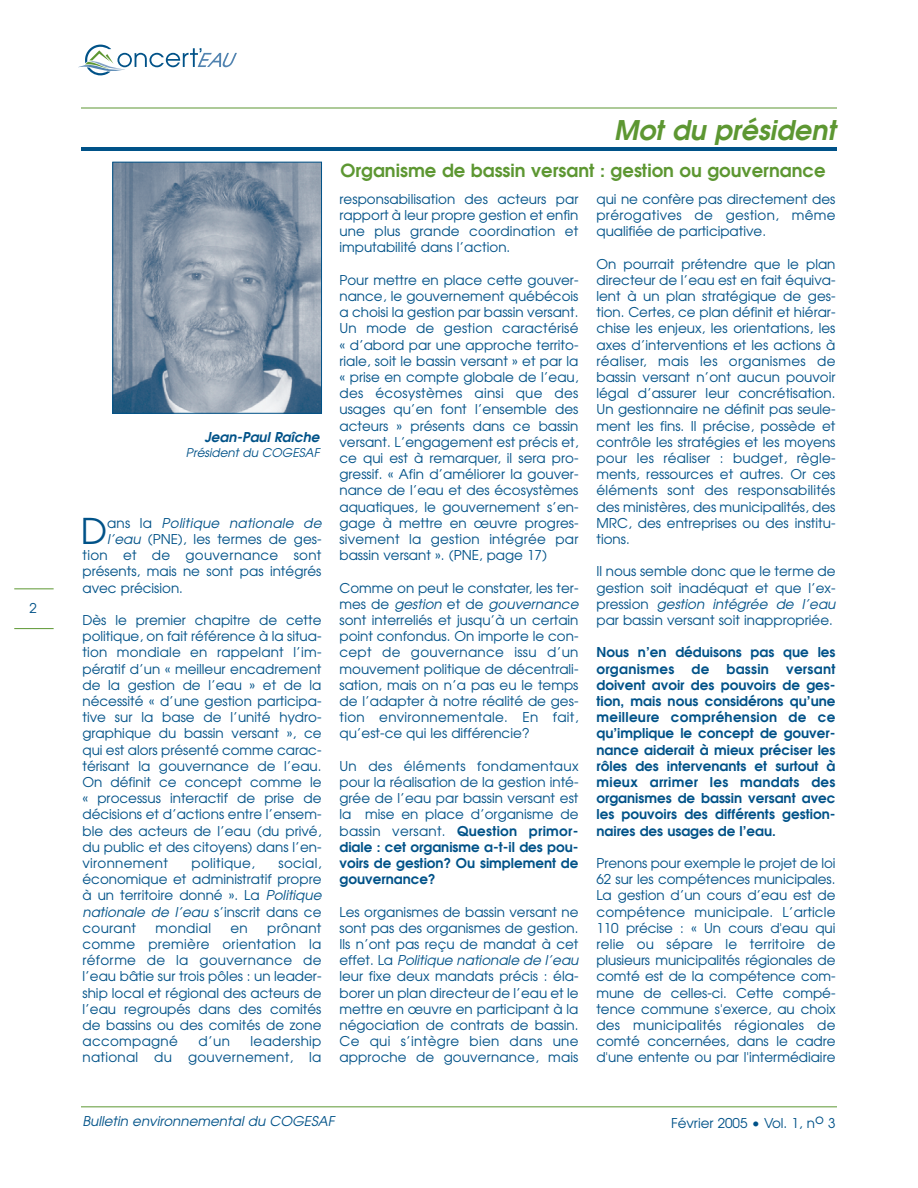
<style>
.page{position:relative;width:918px;height:1188px;background:#fff}
.page>*{position:absolute;margin:0;border:0;box-sizing:border-box;transform-origin:0 0}
.t1{font:35.4px "Avant Garde";color:#005288}
.t2{font:italic 600 27px "Avant Garde";color:#5d9732}
.t3{font:600 18px "Avant Garde";color:#5d9732}
.t4{font:13.5px/16.2px "Avant Garde";color:#005288;text-align:justify}
.t5{font:600 13.5px/16.2px "Avant Garde";color:#005288}
.t6{font:13.5px/16.2px "Avant Garde";letter-spacing:.02em;color:#005288;text-align:right}
.t7{font:italic 13.5px "Avant Garde";color:#005288}
.t8{font:italic 13.5px "Avant Garde";letter-spacing:.02em;color:#005288}
.t9{font:italic 600 13.5px "Avant Garde";color:#005288}
.t10{font:italic 12px "Avant Garde";color:#005288}
.s1{font-style:normal}
.s2{font-style:italic}
.s3{font-weight:600}
</style>
<div class="page">
<hr style="left:81px;top:147px;width:756px;height:4px;background:#005288">
<hr style="left:81px;top:108px;width:756px;height:1px;background:#5d9732">
<hr style="left:14px;top:628px;width:40px;height:1px;background:#5d9732">
<hr style="left:14px;top:589px;width:40px;height:1px;background:#5d9732">
<svg style="left:78px;top:45px;width:159px;height:30px"></svg>
<hr style="left:81px;top:1107px;width:756px;height:1px;background:#5d9732">
<img style="left:114px;top:164px;width:206px;height:248px">
<div style="left:112px;top:162px;width:210px;height:252px;border:1px solid #005288"></div>
<p class="t4" style="left:29px;top:601px;width:9px">2</p>
<h2 class="t2" style="left:614px;top:120px;width:223px">Mot du président</h2>
<p class="t9" style="left:204px;top:432px;width:117px">Jean-Paul Raîche</p>
<p class="t10" style="left:186px;top:448px;width:135px">Président du COGESAF</p>
<h1 class="t1" style="left:81px;top:518px;width:28px">D</h1>
<p class="t8" style="left:107px;top:518px;width:216px"><span class="s1">ans la</span> Politique nationale de</p>
<p class="t4" style="left:107px;top:532px;width:216px"><span class="s2">l’eau</span> (PNE), les termes de ges-</p>
<p class="t6" style="left:82px;top:548px;width:240px">tion et de gouvernance sont</p>
<p class="t4" style="left:82px;top:565px;width:241px">présents, mais ne sont pas intégrés</p>
<p class="t4" style="left:82px;top:581px;width:102px">avec précision.</p>
<p class="t4" style="left:82px;top:613px;width:241px">Dès le premier chapitre de cette politique, on fait référence à la situa&shy;tion mondiale en rappelant l’im&shy;pératif d’un « meilleur encadrement de la gestion de l’eau » et de la nécessité « d’une gestion participa&shy;tive sur la base de l’unité hydro&shy;graphique du bassin versant », ce qui est alors présenté comme carac&shy;térisant la gouvernance de l’eau.<br>On définit ce concept comme le « processus interactif de prise de décisions et d’actions entre l’ensem&shy;ble des acteurs de l’eau (du privé, du public et des citoyens) dans l’en&shy;vironnement</p>
<p class="t4" style="left:82px;top:856px;width:241px;text-indent:196px">social, économique et administratif propre à un territoire donné ». La <span class="s2">Politique nationale de l’eau</span> s’inscrit dans ce courant</p>
<p class="t6" style="left:192px;top:856px;width:65px">politique,</p>
<p class="t4" style="left:82px;top:921px;width:241px;text-indent:185px">prônant comme première orientation la réforme de la gouvernance de l’eau bâtie sur trois pôles : un leader&shy;ship local et régional des acteurs de l’eau regroupés dans des comités de bassins ou des comités de zone accompagné</p>
<p class="t6" style="left:156px;top:921px;width:57px">mondial</p>
<p class="t4" style="left:231px;top:921px;width:19px">en</p>
<p class="t6" style="left:82px;top:1034px;width:240px">leadership<br>national du gouvernement, la</p>
<p class="t4" style="left:199px;top:1034px;width:33px">d’un</p>
<h3 class="t3" style="left:340px;top:164px;width:487px">Organisme de bassin versant : gestion ou gouvernance</h3>
<p class="t4" style="left:339px;top:192px;width:241px">responsabilisation des acteurs par rapport à leur propre gestion et enfin une plus grande coordination et imputabilité dans l’action.</p>
<p class="t4" style="left:339px;top:273px;width:241px">Pour mettre en place cette gouver&shy;nance, le gouvernement québécois a choisi la gestion par bassin versant.<br>Un mode de gestion caractérisé « d’abord par une approche territo&shy;riale, soit le bassin versant » et par la « prise en compte globale de l’eau, des écosystèmes ainsi que des usages qu’en font l’ensemble des acteurs » présents dans ce bassin versant. L’engagement est précis et, ce qui est à remarquer, il sera pro&shy;gressif. « Afin d’améliorer la gouver&shy;nance de l’eau et des écosystèmes aquatiques, le gouvernement s’en&shy;gage à mettre en œuvre progres&shy;sivement la gestion intégrée par bassin versant ». (PNE, page 17)</p>
<p class="t4" style="left:339px;top:581px;width:241px">Comme on peut le constater, les ter&shy;mes de <span class="s2">gestion</span> et de <span class="s2">gouvernance </span>sont interreliés et jusqu’à un certain point confondus. On importe le con&shy;cept de gouvernance issu d’un mouvement politique de décentrali&shy;sation, mais on n’a pas eu le temps de l’adapter à notre réalité de ges&shy;tion environnementale. En fait, qu’est-ce qui les différencie?</p>
<p class="t4" style="left:339px;top:759px;width:241px">Un des éléments fondamentaux pour la réalisation de la gestion inté&shy;grée de l’eau par bassin versant est la mise en place d’organisme de bassin versant. <span class="s3">Question primor&shy;diale : cet organisme a-t-il des pou&shy;voirs de gestion? Ou simplement de gouvernance?</span></p>
<p class="t4" style="left:339px;top:905px;width:241px">Les organismes de bassin versant ne sont pas des organismes de gestion.<br>Ils n’ont pas reçu de mandat à cet effet. La <span class="s2">Politique nationale de l’eau </span>leur fixe deux mandats précis : éla&shy;borer un plan directeur de l’eau et le mettre en œuvre en participant à la négociation de contrats de bassin.<br>Ce qui s’intègre bien dans une approche de gouvernance, mais</p>
<p class="t4" style="left:596px;top:192px;width:241px">qui ne confère pas directement des prérogatives de gestion, même qualifiée de participative.</p>
<p class="t4" style="left:596px;top:257px;width:241px">On pourrait prétendre que le plan directeur de l’eau est en fait équiva&shy;lent à un plan stratégique de ges&shy;tion. Certes, ce plan définit et hiérar&shy;chise les enjeux, les orientations, les axes d’interventions et les actions à réaliser, mais les organismes de bassin versant n’ont aucun pouvoir légal d’assurer leur concrétisation.<br>Un gestionnaire ne définit pas seule&shy;ment les fins. Il précise, possède et contrôle les stratégies et les moyens pour les réaliser : budget, règle&shy;ments, ressources et autres. Or ces éléments sont des responsabilités des ministères, des municipalités, des MRC, des entreprises ou des institu&shy;tions.</p>
<p class="t4" style="left:596px;top:565px;width:241px">Il nous semble donc que le terme de gestion soit inadéquat et que l’ex&shy;pression <span class="s2">gestion intégrée de l’eau </span>par bassin versant soit inappropriée.</p>
<p class="t5" style="left:596px;top:646px;width:241px">Nous n’en déduisons pas que les organismes</p>
<p class="t5" style="left:596px;top:662px;width:241px;text-align:justify;text-indent:190px">versant doivent avoir des pouvoirs de ges&shy;tion, mais nous considérons qu’une meilleure compréhension de ce qu’implique le concept de gouver&shy;nance aiderait à mieux préciser les rôles des intervenants et surtout à mieux arrimer les mandats des organismes de bassin versant avec les pouvoirs des différents gestion&shy;naires des usages de l’eau.</p>
<p class="t4" style="left:596px;top:856px;width:241px">Prenons pour exemple le projet de loi 62 sur les compétences municipales.<br>La gestion d’un cours d’eau est de compétence municipale. L’article 110 précise : « Un cours d'eau qui relie ou sépare le territoire de plusieurs municipalités régionales de comté est de la compétence com&shy;mune de celles-ci. Cette compé&shy;tence commune s'exerce, au choix des municipalités régionales de comté concernées, dans le cadre d'une entente ou par l'intermédiaire</p>
<p class="t5" style="left:692px;top:662px;width:19px">de</p>
<p class="t5" style="left:727px;top:662px;width:44px">bassin</p>
<p class="t7" style="left:82px;top:1116px;width:253px">Bulletin environnemental du COGESAF</p>
<p class="t4" style="left:671px;top:1116px;width:166px">Février 2005 • Vol. 1, no 3</p>
</div>
